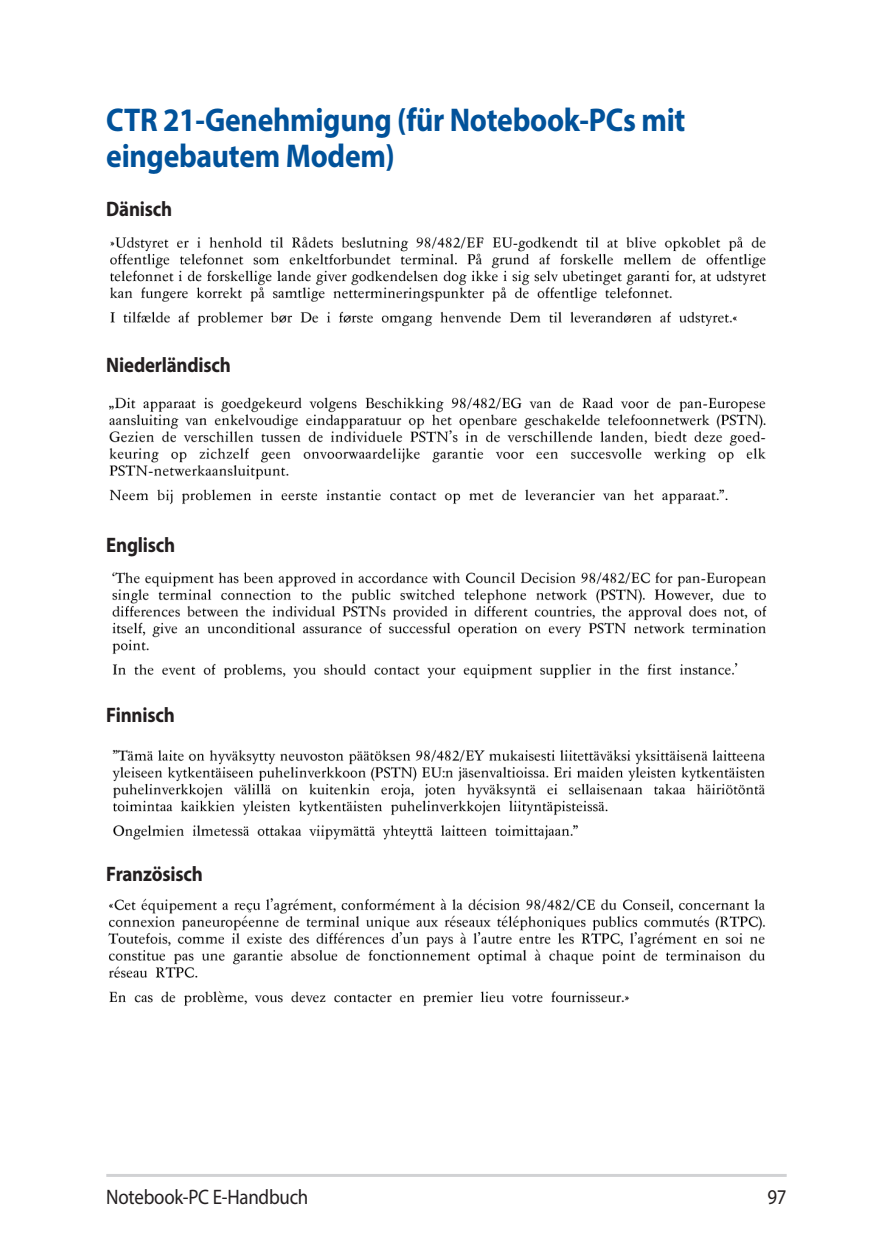
<style>
.page{position:relative;width:893px;height:1259px;background:#fff}
.page>*{position:absolute;margin:0;border:0;box-sizing:border-box;transform-origin:0 0}
.t1{font:700 33px/36px "Myriad Pro";letter-spacing:-.01em;color:#01529a;scale:.9 1}
.t2{font:700 21px "Myriad Pro";letter-spacing:-.01em;color:#231f20;scale:.9 1}
.t3{font:21px "Myriad Pro";letter-spacing:-.015em;color:#231f20;scale:.9 1}
</style>
<div class="page">
<hr style="left:106px;top:1174px;width:681px;height:3px;background:#d1d2d4">
<img style="left:110px;top:236px;width:657px;height:91px">
<img style="left:109px;top:397px;width:657px;height:108px">
<img style="left:112px;top:572px;width:655px;height:107px">
<img style="left:112px;top:749px;width:653px;height:91px">
<img style="left:108px;top:898px;width:657px;height:108px">
<p class="t1" style="left:106px;top:101px;width:645px">CTR 21-Genehmigung (für Notebook-PCs mit eingebautem Modem)</p>
<p class="t2" style="left:106px;top:195px;width:75px">Dänisch</p>
<p class="t2" style="left:106px;top:351px;width:140px">Niederländisch</p>
<p class="t2" style="left:106px;top:531px;width:78px">Englisch</p>
<p class="t2" style="left:106px;top:701px;width:78px">Finnisch</p>
<p class="t2" style="left:106px;top:860px;width:109px">Französisch</p>
<p class="t3" style="left:106px;top:1184px;width:226px">Notebook-PC E-Handbuch</p>
<p class="t3" style="left:767px;top:1184px;width:23px">97</p>
</div>
